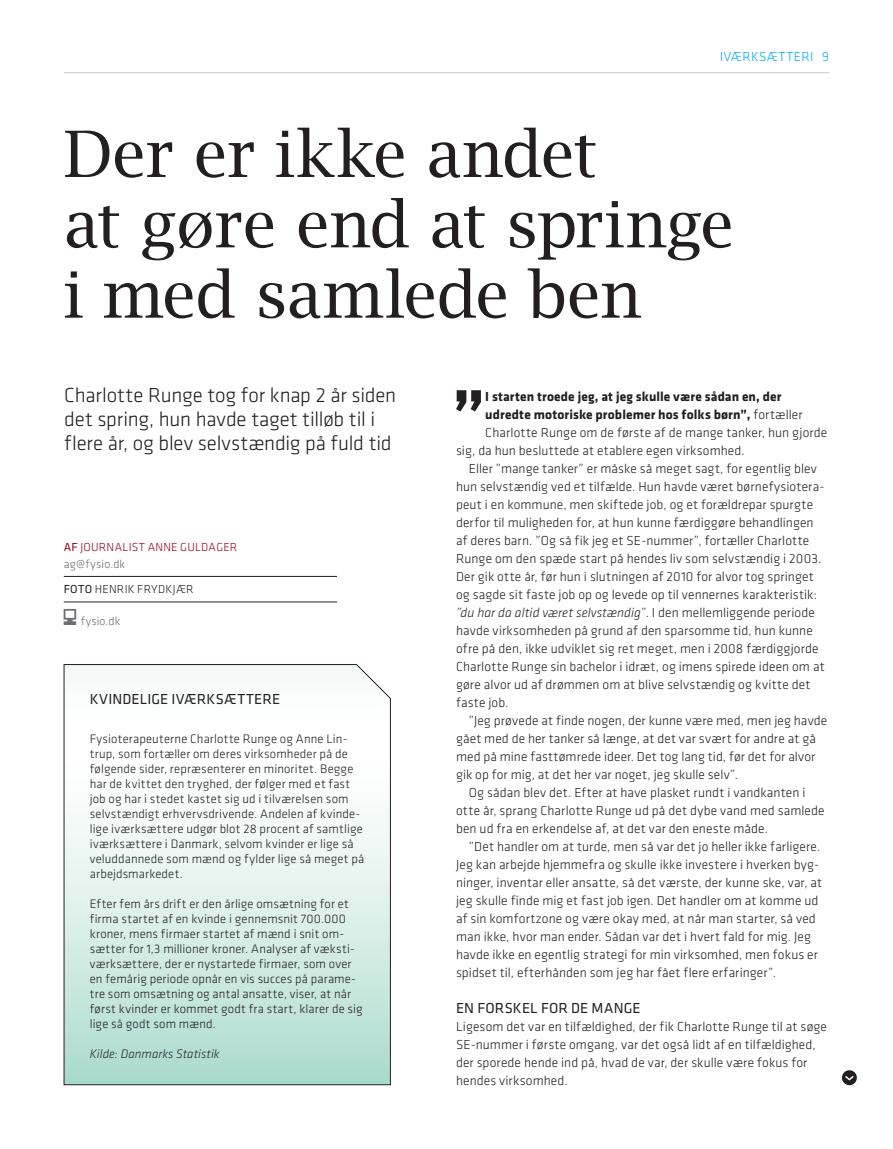
<style>
.page{position:relative;width:893px;height:1149px;background:#fff}
.page>*{position:absolute;margin:0;border:0;box-sizing:border-box;transform-origin:0 0}
.t1{font:700 67.5px "Klavika";color:#231f20}
.t2{font:63.9px/70.3px "Lucida Bright";letter-spacing:-.015em;color:#231f20}
.t3{font:300 21px/24px "Klavika";letter-spacing:-.005em;color:#231f20}
.t4{font:15px "Klavika";letter-spacing:.015em;color:#231f20}
.t5{font:300 13.5px/18px "Klavika";letter-spacing:.01em;color:#231f20}
.t6{font:700 13.5px "Klavika";letter-spacing:.01em;color:#231f20}
.t7{font:italic 300 13.5px "Klavika";letter-spacing:.005em;color:#231f20}
.t8{font:300 13.5px "Klavika";letter-spacing:.025em;color:#00aeef}
.t9{font:300 12.75px/15px "Klavika";letter-spacing:.015em;color:#231f20}
.t10{font:italic 300 12.75px "Klavika";letter-spacing:.005em;color:#231f20}
.t11{font:300 12px/16.5px "Klavika";letter-spacing:.02em;color:#94021d}
.t12{font:300 12px "Klavika";letter-spacing:.015em;color:#231f20}
.t13{font:300 12px "Klavika";color:#6d6e71}
.s1{font-weight:300}
.s2{font-style:normal}
.s3{font-weight:400}
.s4{color:#6d6e71}
</style>
<div class="page">
<hr style="left:64px;top:72px;width:765px;height:1px;background:#c4c9cd">
<svg style="left:842px;top:1070px;width:15px;height:14px"></svg>
<hr style="left:64px;top:576px;width:273px;height:1px;background:#231f20">
<hr style="left:64px;top:601px;width:273px;height:1px;background:#231f20">
<svg style="left:64px;top:664px;width:327px;height:420px"></svg>
<p class="t8" style="left:720px;top:49px;width:111px">iværksætteri 9</p>
<h2 class="t2" style="left:64px;top:119px;width:672px">Der er ikke andet<br>at gøre end at springe i med samlede ben</h2>
<h3 class="t3" style="left:64px;top:384px;width:333px">Charlotte Runge tog for knap 2 år siden det spring, hun havde taget tilløb til i flere år, og blev selvstændig på fuld tid</h3>
<h1 class="t1" style="left:453px;top:377px;width:34px">”</h1>
<p class="t6" style="left:485px;top:388px;width:298px">I starten troede jeg, at jeg skulle være sådan en, der</p>
<p class="t6" style="left:485px;top:406px;width:319px">udredte motoriske problemer hos folks børn”, <span class="s1">fortæller</span></p>
<p class="t5" style="left:485px;top:423px;width:344px">Charlotte Runge om de første af de mange tanker, hun gjorde</p>
<p class="t5" style="left:456px;top:441px;width:290px">sig, da hun besluttede at etablere egen virksomhed.</p>
<p class="t5" style="left:469px;top:459px;width:350px">Eller ”mange tanker” er måske så meget sagt, for egentlig blev</p>
<p class="t5" style="left:456px;top:477px;width:370px">hun selvstændig ved et tilfælde. Hun havde været børnefysiotera-</p>
<p class="t5" style="left:456px;top:495px;width:359px">peut i en kommune, men skiftede job, og et forældrepar spurgte</p>
<p class="t5" style="left:456px;top:513px;width:359px">derfor til muligheden for, at hun kunne færdiggøre behandlingen</p>
<p class="t5" style="left:456px;top:531px;width:355px">af deres barn. ”Og så fik jeg et SE-nummer”, fortæller Charlotte</p>
<p class="t5" style="left:456px;top:549px;width:367px">Runge om den spæde start på hendes liv som selvstændig i 2003.</p>
<p class="t5" style="left:456px;top:567px;width:359px">Der gik otte år, før hun i slutningen af 2010 for alvor tog springet</p>
<p class="t5" style="left:456px;top:585px;width:363px">og sagde sit faste job op og levede op til vennernes karakteristik:</p>
<p class="t7" style="left:456px;top:604px;width:360px">”du har da altid været selvstændig”<span class="s2">. I den mellemliggende periode</span></p>
<p class="t5" style="left:456px;top:621px;width:358px">havde virksomheden på grund af den sparsomme tid, hun kunne</p>
<p class="t5" style="left:456px;top:639px;width:364px">ofre på den, ikke udviklet sig ret meget, men i 2008 færdiggjorde</p>
<p class="t5" style="left:456px;top:657px;width:370px">Charlotte Runge sin bachelor i idræt, og imens spirede ideen om at</p>
<p class="t5" style="left:456px;top:675px;width:356px">gøre alvor ud af drømmen om at blive selvstændig og kvitte det</p>
<p class="t5" style="left:456px;top:693px;width:54px">faste job.</p>
<p class="t5" style="left:469px;top:711px;width:360px">”Jeg prøvede at finde nogen, der kunne være med, men jeg havde</p>
<p class="t5" style="left:456px;top:729px;width:361px">gået med de her tanker så længe, at det var svært for andre at gå</p>
<p class="t5" style="left:456px;top:747px;width:361px">med på mine fasttømrede ideer. Det tog lang tid, før det for alvor</p>
<p class="t5" style="left:456px;top:765px;width:284px">gik op for mig, at det her var noget, jeg skulle selv”.</p>
<p class="t5" style="left:469px;top:783px;width:338px">Og sådan blev det. Efter at have plasket rundt i vandkanten i</p>
<p class="t5" style="left:456px;top:801px;width:370px">otte år, sprang Charlotte Runge ud på det dybe vand med samlede</p>
<p class="t5" style="left:456px;top:819px;width:313px">ben ud fra en erkendelse af, at det var den eneste måde.</p>
<p class="t5" style="left:469px;top:837px;width:353px">”Det handler om at turde, men så var det jo heller ikke farligere.</p>
<p class="t5" style="left:456px;top:855px;width:365px">Jeg kan arbejde hjemmefra og skulle ikke investere i hverken byg-</p>
<p class="t5" style="left:456px;top:873px;width:368px">ninger, inventar eller ansatte, så det værste, der kunne ske, var, at</p>
<p class="t5" style="left:456px;top:891px;width:364px">jeg skulle finde mig et fast job igen. Det handler om at komme ud</p>
<p class="t5" style="left:456px;top:909px;width:361px">af sin komfortzone og være okay med, at når man starter, så ved</p>
<p class="t5" style="left:456px;top:927px;width:356px">man ikke, hvor man ender. Sådan var det i hvert fald for mig. Jeg</p>
<p class="t5" style="left:456px;top:945px;width:363px">havde ikke en egentlig strategi for min virksomhed, men fokus er</p>
<p class="t5" style="left:456px;top:963px;width:322px">spidset til, efterhånden som jeg har fået flere erfaringer”.</p>
<p class="t4" style="left:456px;top:999px;width:66px">EN FORSKEL</p>
<p class="t4" style="left:541px;top:999px;width:99px">FOR DE MANGE</p>
<p class="t5" style="left:456px;top:1017px;width:372px">Ligesom det var en tilfældighed, der fik Charlotte Runge til at søge SE-nummer i første omgang, var det også lidt af en tilfældighed, der sporede hende ind på, hvad de var, der skulle være fokus for hendes virksomhed.</p>
<p class="t11" style="left:64px;top:539px;width:175px"><span class="s3">AF</span> journalist Anne Guldager <span class="s4">ag@fysio.dk</span></p>
<p class="t12" style="left:64px;top:582px;width:131px"><span class="s3">FOTO</span> Henrik Frydkjær</p>
<p class="t13" style="left:81px;top:614px;width:41px">fysio.dk</p>
<p class="t4" style="left:90px;top:690px;width:190px">KVINDELIGE IVÆRKSÆTTERE</p>
<p class="t9" style="left:90px;top:731px;width:276px">Fysioterapeuterne Charlotte Runge og Anne Lin&shy;trup, som fortæller om deres virksomheder på de følgende sider, repræsenterer en minoritet. Begge har de kvittet den tryghed, der følger med et fast job og har i stedet kastet sig ud i tilværelsen som selvstændigt erhvervsdrivende. Andelen af kvinde&shy;lige iværksættere udgør blot 28 procent af samtlige iværksættere i Danmark, selvom kvinder er lige så veluddannede som mænd og fylder lige så meget på arbejdsmarkedet.</p>
<p class="t9" style="left:90px;top:896px;width:274px">Efter fem års drift er den årlige omsætning for et firma startet af en kvinde i gennemsnit 700.000 kroner, mens firmaer startet af mænd i snit om&shy;sætter for 1,3 millioner kroner. Analyser af væksti&shy;værksættere, der er nystartede firmaer, som over en femårig periode opnår en vis succes på parame&shy;tre som omsætning og antal ansatte, viser, at når først kvinder er kommet godt fra start, klarer de sig lige så godt som mænd.</p>
<p class="t10" style="left:90px;top:1046px;width:131px">Kilde: Danmarks Statistik</p>
</div>
